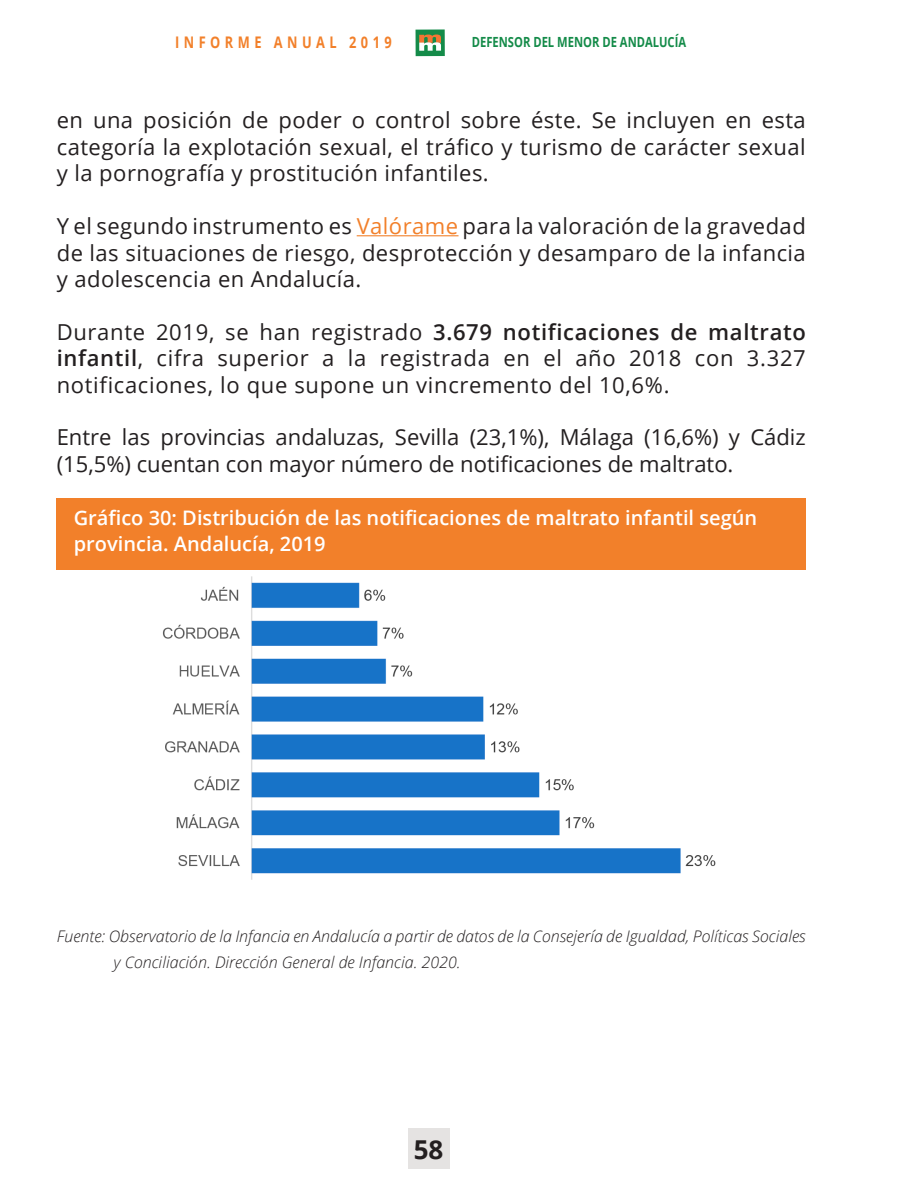
<style>
.page{position:relative;width:908px;height:1191px;background:#fff}
.page>*{position:absolute;margin:0;border:0;box-sizing:border-box;transform-origin:0 0}
.t1{font:700 26px "Open Sans";color:#231f20}
.t2{font:22px/26.4px "Open Sans";letter-spacing:.02em;color:#231f20;text-align:justify}
.t3{font:22px/26.4px "Open Sans";color:#231f20}
.TITULO_GRÁFICO{font:600 20px/26.4px "Open Sans";color:#fff}
.Pie_Tabla{font:italic 300 16px/26.4px "Open Sans";color:#231f20}
.t4{font:700 16px "Open Sans";letter-spacing:.35em;color:#f2802a;scale:.8 1}
.t5{font:700 14px "Open Sans";color:#148b49;scale:.8 1}
.s1{color:#f2802a}
.s2{font-weight:600}
</style>
<div class="page">
<div style="left:408px;top:1128px;width:41px;height:41px;background:#e5e3e2"></div>
<div style="left:415px;top:29px;width:29px;height:27px;background:#148b49"></div>
<svg style="left:419px;top:35px;width:22px;height:16px"></svg>
<hr style="left:356px;top:235px;width:102px;height:1px;background:#f2802a">
<div style="left:57px;top:498px;width:748px;height:71px;background:#f2802a"></div>
<img style="left:162px;top:576px;width:554px;height:304px">
<p class="t4" style="left:175px;top:31px;width:272px">INFORME ANUAL 2019</p>
<p class="t5" style="left:471px;top:32px;width:269px">DEFENSOR DEL MENOR DE ANDALUCÍA</p>
<p class="t2" style="left:57px;top:107px;width:750px">en una posición de poder o control sobre éste. Se incluyen en esta categoría la explotación sexual, el tráfico y turismo de carácter sexual y la pornografía y prostitución infantiles.</p>
<p class="t2" style="left:57px;top:212px;width:750px">Y el segundo instrumento es <span class="s1">Valórame</span> para la valoración de la gravedad de las situaciones de riesgo, desprotección y desamparo de la infancia y adolescencia en Andalucía.</p>
<p class="t2" style="left:57px;top:318px;width:750px">Durante 2019, se han registrado <span class="s2">3.679 notificaciones de maltrato infantil</span>, cifra superior a la registrada en el año 2018 con 3.327 notificaciones, lo que supone un vincremento del 10,6%.</p>
<p class="t3" style="left:57px;top:424px;width:750px">Entre las provincias andaluzas, Sevilla (23,1%), Málaga (16,6%) y Cádiz (15,5%) cuentan con mayor número de notificaciones de maltrato.</p>
<p class="TITULO_GRÁFICO" style="left:74px;top:504px;width:684px">Gráfico 30: Distribución de las notificaciones de maltrato infantil según provincia. Andalucía, 2019</p>
<p class="Pie_Tabla" style="left:113px;top:922px;width:693px;text-indent:-57px">Fuente: Observatorio de la Infancia en Andalucía a partir de datos de la Consejería de Igualdad, Políticas Sociales y Conciliación. Dirección General de Infancia. 2020.</p>
<p class="t1" style="left:413px;top:1131px;width:31px">58</p>
</div>
